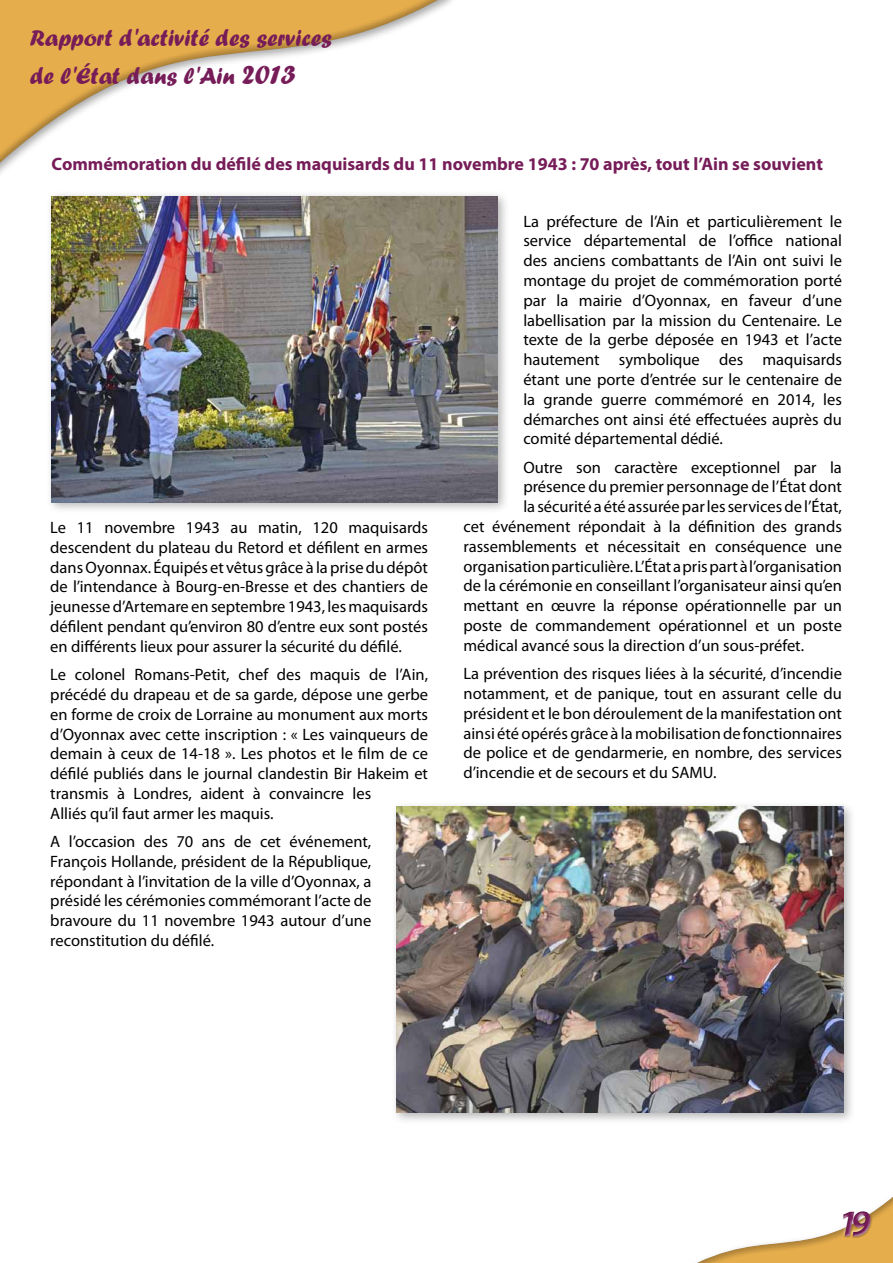
<style>
.page{position:relative;width:893px;height:1263px;background:#fff}
.page>*{position:absolute;margin:0;border:0;box-sizing:border-box;transform-origin:0 0}
.t1{font:italic 700 37.5px "Myriad Pro";color:#761c58}
.t2{font:24px/38.4px "Forte";color:#761c58}
.t3{font:700 18px "Myriad Pro";color:#761c58}
.t4{font:16.5px/19.8px "Myriad Pro";color:#000;text-align:justify}
.s1{font-size:28.5px}
</style>
<div class="page">
<div style="left:678px;top:1176px;width:215px;height:87px;background:#000;opacity:.4"></div>
<div style="left:0;top:0;width:448px;height:185px;background:#000;opacity:.4"></div>
<div style="left:841px;top:1211px;width:32px;height:27px;background:#f5f5f5"></div>
<div style="left:841px;top:1212px;width:32px;height:26px;background:#fff;opacity:.6"></div>
<div style="left:841px;top:1208px;width:30px;height:28px;background:#000;opacity:.3"></div>
<div style="left:45px;top:190px;width:465px;height:324px;background:#000;opacity:.3"></div>
<img style="left:51px;top:196px;width:447px;height:306px">
<div style="left:391px;top:801px;width:464px;height:324px;background:#000;opacity:.3"></div>
<img style="left:397px;top:807px;width:446px;height:306px">
<h2 class="t2" style="left:30px;top:18px;width:304px">Rapport d'activité des services de l'état dans l'Ain <span class="s1">2013</span></h2>
<p class="t3" style="left:52px;top:154px;width:773px">Commémoration du défilé des maquisards du 11 novembre 1943 : 70 après, tout l’Ain se souvient</p>
<p class="t4" style="left:50px;top:518px;width:379px">Le 11 novembre 1943 au matin, 120 maquisards descendent du plateau du Retord et défilent en armes dans Oyonnax. Équipés et vêtus grâce à la prise du dépôt de l’intendance à Bourg-en-Bresse et des chantiers de jeunesse d’Artemare en septembre 1943, les maquisards défilent pendant qu’environ 80 d’entre eux sont postés en différents lieux pour assurer la sécurité du défilé.</p>
<p class="t4" style="left:50px;top:665px;width:379px;text-align:left">Le colonel Romans-Petit, chef des maquis de l’Ain, précédé du drapeau et de sa garde, dépose une gerbe en forme de croix de Lorraine au monument aux morts d’Oyonnax avec cette inscription : « Les vainqueurs de demain à ceux de 14-18 ». Les photos et le film de ce défilé publiés dans le journal clandestin Bir Hakeim et transmis à Londres, aident à convaincre les<br>Alliés qu’il faut armer les maquis.</p>
<p class="t4" style="left:50px;top:832px;width:323px">A l’occasion des 70 ans de cet événement, François Hollande, président de la République, répondant à l’invitation de la ville d’Oyonnax, a présidé les cérémonies commémorant l’acte de bravoure du 11 novembre 1943 autour d’une reconstitution du défilé.</p>
<p class="t4" style="left:523px;top:211px;width:320px">La préfecture de l’Ain et particulièrement le service départemental de l’office national des anciens combattants de l’Ain ont suivi le montage du projet de commémoration porté par la mairie d’Oyonnax, en faveur d’une labellisation par la mission du Centenaire. Le texte de la gerbe déposée en 1943 et l’acte hautement symbolique des maquisards étant une porte d’entrée sur le centenaire de la grande guerre commémoré en 2014, les démarches ont ainsi été effectuées auprès du comité départemental dédié.</p>
<p class="t4" style="left:523px;top:457px;width:320px">Outre son caractère exceptionnel par la</p>
<p class="t4" style="left:523px;top:477px;width:320px">présence du premier personnage de l’État dont</p>
<p class="t4" style="left:523px;top:497px;width:320px">la sécurité a été assurée par les services de l’État,</p>
<p class="t4" style="left:463px;top:517px;width:380px">cet événement répondait à la définition des grands</p>
<p class="t4" style="left:463px;top:537px;width:380px">rassemblements et nécessitait en conséquence une</p>
<p class="t4" style="left:463px;top:556px;width:380px">organisation particulière. L’État a pris part à l’organisation</p>
<p class="t4" style="left:463px;top:576px;width:380px">de la cérémonie en conseillant l’organisateur ainsi qu’en</p>
<p class="t4" style="left:463px;top:596px;width:380px">mettant en œuvre la réponse opérationnelle par un</p>
<p class="t4" style="left:463px;top:616px;width:380px">poste de commandement opérationnel et un poste</p>
<p class="t4" style="left:463px;top:636px;width:342px">médical avancé sous la direction d’un sous-préfet.</p>
<p class="t4" style="left:463px;top:664px;width:380px">La prévention des risques liées à la sécurité, d’incendie notamment, et de panique, tout en assurant celle du président et le bon déroulement de la manifestation ont ainsi été opérés grâce à la mobilisation de fonctionnaires de police et de gendarmerie, en nombre, des services d’incendie et de secours et du SAMU.</p>
<h1 class="t1" style="left:837px;top:1202px;width:35px">19</h1>
</div>
